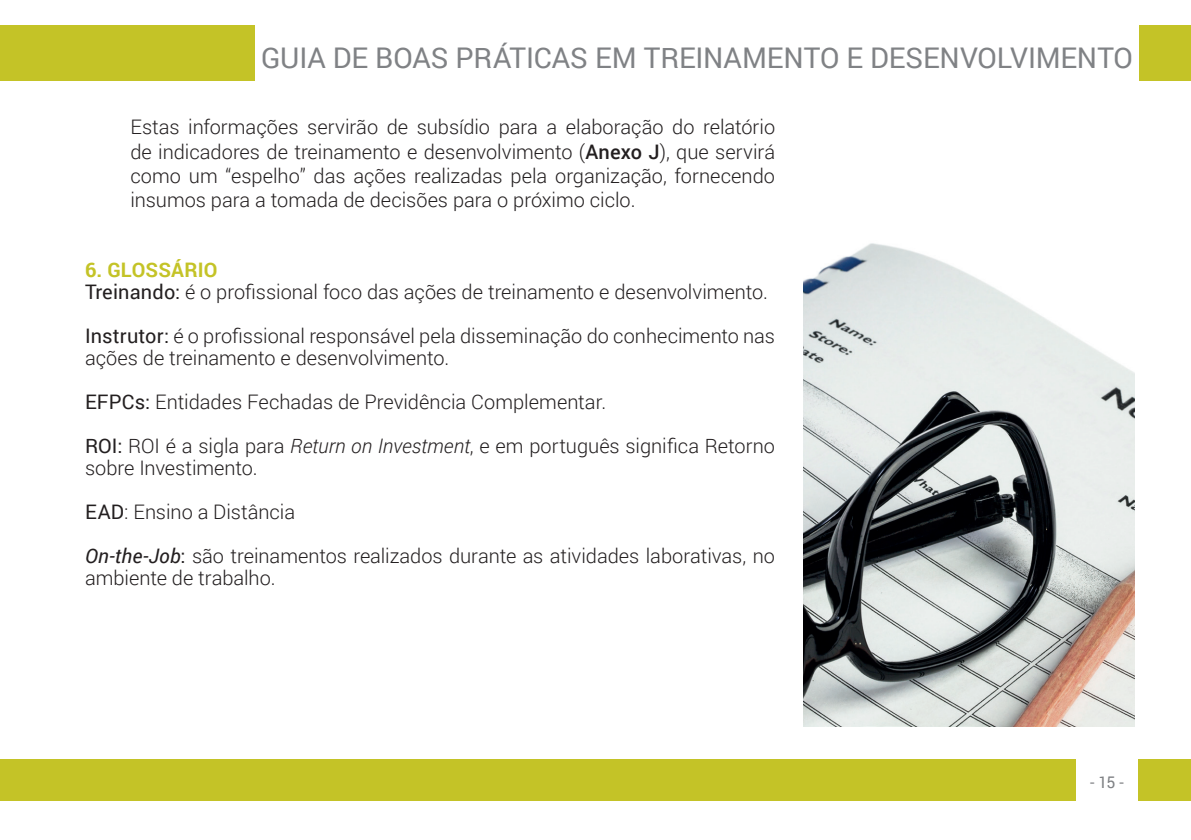
<style>
.page{position:relative;width:1191px;height:840px;background:#fff}
.page>*{position:absolute;margin:0;border:0;box-sizing:border-box;transform-origin:0 0}
.t1{font:28.4px "Roboto";letter-spacing:-.005em;color:#808285}
.t2{font:300 20px/22px "Roboto";color:#231f20}
.t3{font:16px "Roboto";color:#808285}
.s1{font-weight:500}
.s2{font-weight:700;color:#c4c327}
.s3{font-weight:400}
.s4{font-style:italic}
.s5{font-weight:400;font-style:italic}
</style>
<div class="page">
<div style="left:0;top:758px;width:1076px;height:41px;background:#c4c327"></div>
<div style="left:1138px;top:758px;width:53px;height:41px;background:#c4c327"></div>
<div style="left:0;top:26px;width:255px;height:55px;background:#c4c327"></div>
<div style="left:1139px;top:26px;width:52px;height:55px;background:#c4c327"></div>
<img style="left:803px;top:243px;width:331px;height:483px">
<h1 class="t1" style="left:261px;top:38px;width:873px">GUIA DE BOAS PRÁTICAS EM TREINAMENTO E DESENVOLVIMENTO</h1>
<p class="t2" style="left:130px;top:115px;width:646px;line-height:24px;text-align:justify">Estas informações servirão de subsídio para a elaboração do relatório de indicadores de treinamento e desenvolvimento (<span class="s1">Anexo J</span>), que servirá como um “espelho” das ações realizadas pela organização, fornecendo insumos para a tomada de decisões para o próximo ciclo.</p>
<p class="t2" style="left:85px;top:258px;width:684px"><span class="s2">6. GLOSSÁRIO<br></span><span class="s3">Treinando:</span> é o profissional foco das ações de treinamento e desenvolvimento.</p>
<p class="t2" style="left:85px;top:324px;width:691px"><span class="s3">Instrutor:</span> é o profissional responsável pela disseminação do conhecimento nas ações de treinamento e desenvolvimento.</p>
<p class="t2" style="left:85px;top:390px;width:522px"><span class="s3">EFPCs:</span> Entidades Fechadas de Previdência Complementar.</p>
<p class="t2" style="left:85px;top:434px;width:691px"><span class="s3">ROI:</span> ROI é a sigla para <span class="s4">Return on Investment</span>, e em português significa Retorno sobre Investimento.</p>
<p class="t2" style="left:85px;top:500px;width:212px"><span class="s3">EAD</span>: Ensino a Distância</p>
<p class="t2" style="left:85px;top:544px;width:691px"><span class="s5">On-the-Job</span><span class="s3">:</span> são treinamentos realizados durante as atividades laborativas, no ambiente de trabalho.</p>
<p class="t3" style="left:1090px;top:770px;width:35px">- 15 -</p>
</div>
